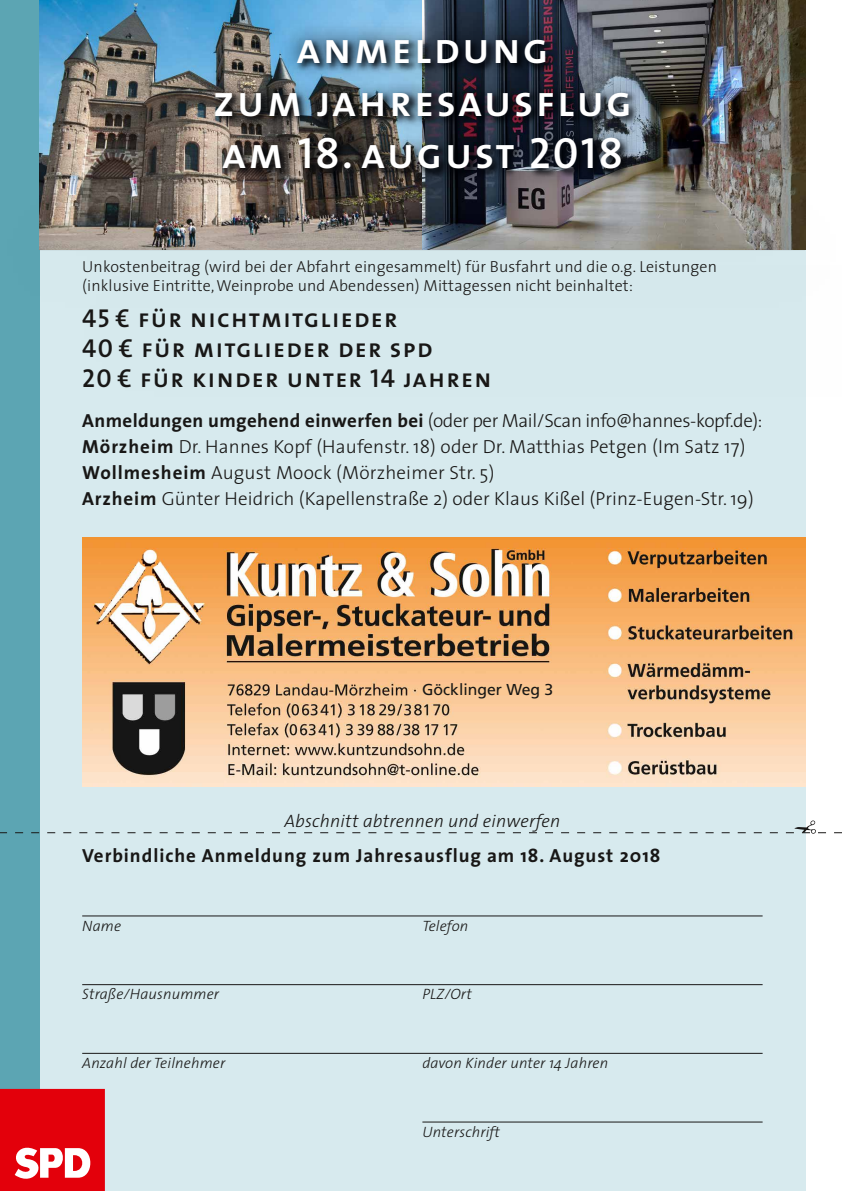
<style>
.page{position:relative;width:842px;height:1191px;background:#fff}
.page>*{position:absolute;margin:0;border:0;box-sizing:border-box;transform-origin:0 0}
.ÜBERSCHRIFT{font:44px "The Sans Semi Bold Caps";letter-spacing:.05em;color:#fff}
._01_überschrift_kand{font:26px/30px "The Sans Semi Bold Caps";letter-spacing:.05em;color:#181716}
._01_ziele{font:300 19px/26px "The Sans";letter-spacing:.005em;color:#181716}
._01_ziele-2{font:700 19px "The Sans";letter-spacing:.05em;color:#181716}
._01_ziele-3{font:italic 300 18px "The Sans";letter-spacing:.01em;color:#181716}
._01_ziele-4{font:300 16px/19.2px "The Sans";letter-spacing:.01em;color:#181716}
.t1{font:15.8px "Frutiger LT Std";color:#181716}
._01_ziele-5{font:italic 300 15px "The Sans";letter-spacing:.01em;color:#181716}
.s1{font-family:"Thesis Euro"}
.s2{font-weight:700}
</style>
<div class="page">
<div style="left:0;top:249px;width:805px;height:942px;background:#d7eaee"></div>
<div style="left:0;top:0;width:40px;height:1191px;background:#5ca5b3"></div>
<div style="left:83px;top:260px;width:759px;height:139px;background:#d6e9ed"></div>
<div style="left:5px;top:190px;width:834px;height:119px;background:#000206;opacity:.75"></div>
<hr style="left:40px;top:249px;width:765px;height:1px;background:#181716">
<img style="left:40px;top:0;width:765px;height:249px">
<div style="left:194px;top:17px;width:455px;height:174px;background:#000206;opacity:.95"></div>
<hr style="left:82px;top:915px;width:681px;height:1px;background:#181716">
<hr style="left:82px;top:984px;width:681px;height:1px;background:#181716">
<hr style="left:82px;top:1053px;width:681px;height:1px;background:#181716">
<hr style="left:422px;top:1121px;width:341px;height:1px;background:#181716">
<svg style="left:0;top:820px;width:842px;height:13px"></svg>
<svg style="left:0;top:1089px;width:105px;height:102px;background:#e6232d"></svg>
<img style="left:82px;top:537px;width:723px;height:250px">
<p class="ÜBERSCHRIFT" style="left:296px;top:11px;width:254px">anmeldung</p>
<p class="ÜBERSCHRIFT" style="left:213px;top:64px;width:421px">zum jahresausflug</p>
<p class="ÜBERSCHRIFT" style="left:222px;top:117px;width:403px">am 18. august 2018</p>
<p class="_01_ziele-4" style="left:82px;top:256px;width:636px">Unkostenbeitrag (wird bei der Abfahrt eingesammelt) für Busfahrt und die o.g. Leistungen (inklusive Eintritte,Weinprobe und Abendessen) Mittagessen nicht beinhaltet:</p>
<p class="_01_überschrift_kand" style="left:82px;top:302px;width:411px">45 <span class="s1">E</span> für nichtmitglieder<br>40 <span class="s1">E</span> für mitglieder der spd<br>20 <span class="s1">E</span> für kinder unter 14 jahren</p>
<p class="_01_ziele" style="left:82px;top:407px;width:682px"><span class="s2">Anmeldungen umgehend einwerfen bei</span> (oder per Mail/Scan info@hannes-kopf.de):<br><span class="s2">Mörzheim</span> Dr. Hannes Kopf (Haufenstr. 18) oder Dr. Matthias Petgen (Im Satz 17)<br><span class="s2">Wollmesheim</span> August Moock (Mörzheimer Str. 5)<br><span class="s2">Arzheim</span> Günter Heidrich (Kapellenstraße 2) oder Klaus Kißel (Prinz-Eugen-Str. 19)</p>
<p class="t1" style="left:422px;top:680px;width:133px">Göcklinger Weg 3</p>
<p class="_01_ziele-3" style="left:284px;top:806px;width:278px">Abschnitt abtrennen und einwerfen</p>
<p class="_01_ziele-2" style="left:82px;top:839px;width:580px">Verbindliche Anmeldung zum Jahresausflug am 18. August 2018</p>
<p class="_01_ziele-5" style="left:82px;top:913px;width:40px">Name</p>
<p class="_01_ziele-5" style="left:422px;top:913px;width:48px">Telefon</p>
<p class="_01_ziele-5" style="left:82px;top:981px;width:138px">Straße/Hausnummer</p>
<p class="_01_ziele-5" style="left:422px;top:981px;width:51px">PLZ/Ort</p>
<p class="_01_ziele-5" style="left:82px;top:1050px;width:145px">Anzahl der Teilnehmer</p>
<p class="_01_ziele-5" style="left:422px;top:1050px;width:187px">davon Kinder unter 14 Jahren</p>
<p class="_01_ziele-5" style="left:422px;top:1119px;width:79px">Unterschrift</p>
</div>
